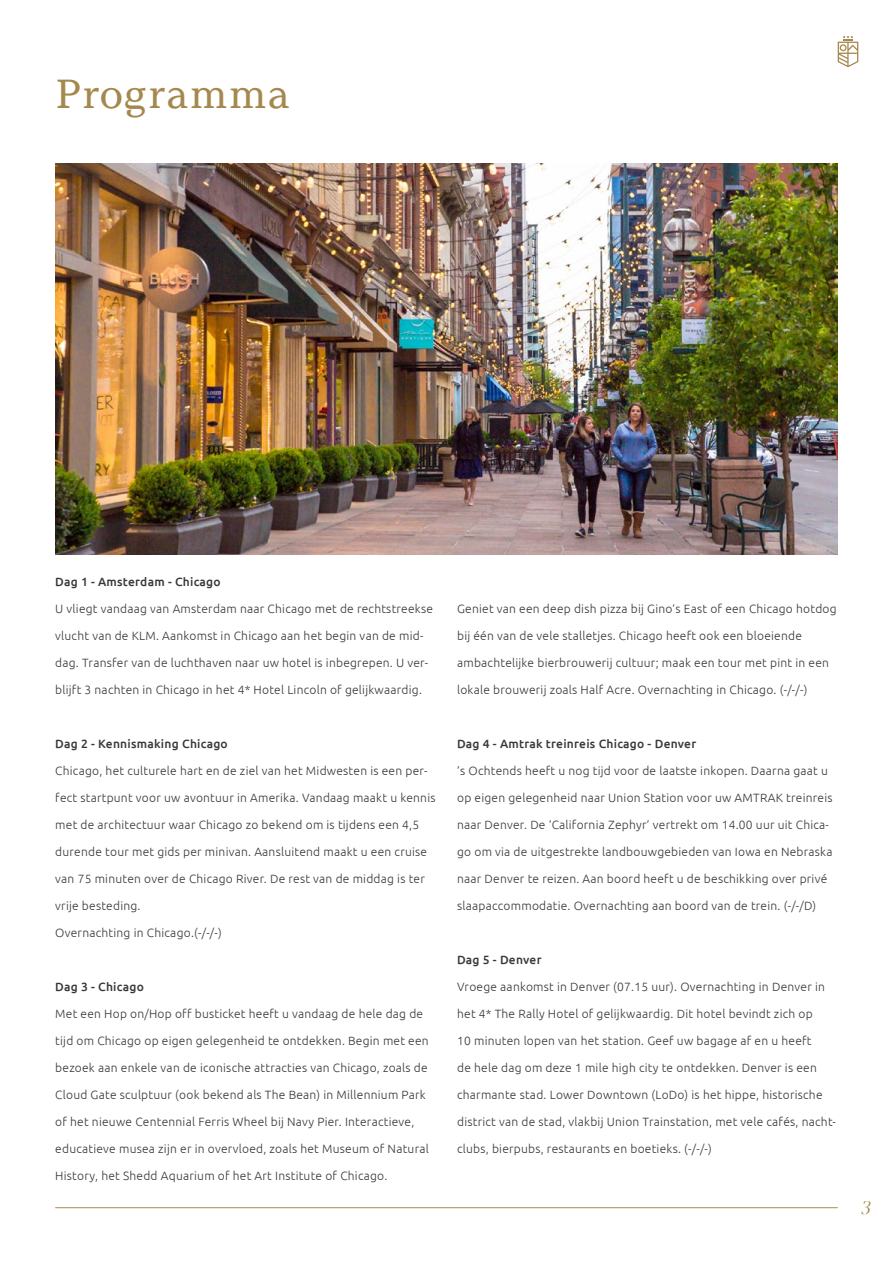
<style>
.page{position:relative;width:893px;height:1263px;background:#fff}
.page>*{position:absolute;margin:0;border:0;box-sizing:border-box;transform-origin:0 0}
.t1{font:40.5px "Argesta Text";color:#a5884e}
.t2{font:italic 18px "Argesta Hairline";color:#a5884e}
.t3{font:300 12px "Ubuntu";letter-spacing:.02em;color:#383837}
.t4{font:500 12px "Ubuntu";letter-spacing:.02em;color:#383837}
</style>
<div class="page">
<hr style="left:55px;top:1207px;width:783px;height:1px;background:#a5884e">
<svg style="left:838px;top:36px;width:20px;height:31px"></svg>
<img style="left:56px;top:163px;width:782px;height:392px">
<h1 class="t1" style="left:55px;top:69px;width:237px">Programma</h1>
<p class="t4" style="left:55px;top:574px;width:167px">Dag 1 - Amsterdam - Chicago</p>
<p class="t3" style="left:55px;top:602px;width:379px">U vliegt vandaag van Amsterdam naar Chicago met de rechtstreekse</p>
<p class="t3" style="left:55px;top:629px;width:370px">vlucht van de KLM. Aankomst in Chicago aan het begin van de mid-</p>
<p class="t3" style="left:55px;top:656px;width:374px">dag. Transfer van de luchthaven naar uw hotel is inbegrepen. U ver-</p>
<p class="t3" style="left:55px;top:683px;width:368px">blijft 3 nachten in Chicago in het 4* Hotel Lincoln of gelijkwaardig.</p>
<p class="t4" style="left:55px;top:736px;width:174px">Dag 2 - Kennismaking Chicago</p>
<p class="t3" style="left:55px;top:764px;width:374px">Chicago, het culturele hart en de ziel van het Midwesten is een per-</p>
<p class="t3" style="left:55px;top:791px;width:382px">fect startpunt voor uw avontuur in Amerika. Vandaag maakt u kennis</p>
<p class="t3" style="left:55px;top:818px;width:365px">met de architectuur waar Chicago zo bekend om is tijdens een 4,5</p>
<p class="t3" style="left:55px;top:845px;width:373px">durende tour met gids per minivan. Aansluitend maakt u een cruise</p>
<p class="t3" style="left:55px;top:872px;width:371px">van 75 minuten over de Chicago River. De rest van de middag is ter</p>
<p class="t3" style="left:55px;top:899px;width:87px">vrije besteding.</p>
<p class="t3" style="left:55px;top:926px;width:168px">Overnachting in Chicago.(-/-/-)</p>
<p class="t4" style="left:55px;top:979px;width:90px">Dag 3 - Chicago</p>
<p class="t3" style="left:55px;top:1007px;width:369px">Met een Hop on/Hop off busticket heeft u vandaag de hele dag de</p>
<p class="t3" style="left:55px;top:1034px;width:375px">tijd om Chicago op eigen gelegenheid te ontdekken. Begin met een</p>
<p class="t3" style="left:55px;top:1061px;width:374px">bezoek aan enkele van de iconische attracties van Chicago, zoals de</p>
<p class="t3" style="left:55px;top:1088px;width:372px">Cloud Gate sculptuur (ook bekend als The Bean) in Millennium Park</p>
<p class="t3" style="left:55px;top:1115px;width:361px">of het nieuwe Centennial Ferris Wheel bij Navy Pier. Interactieve,</p>
<p class="t3" style="left:55px;top:1142px;width:375px">educatieve musea zijn er in overvloed, zoals het Museum of Natural</p>
<p class="t3" style="left:55px;top:1169px;width:334px">History, het Shedd Aquarium of het Art Institute of Chicago.</p>
<p class="t3" style="left:457px;top:602px;width:381px">Geniet van een deep dish pizza bij Gino’s East of een Chicago hotdog</p>
<p class="t3" style="left:457px;top:629px;width:346px">bij één van de vele stalletjes. Chicago heeft ook een bloeiende</p>
<p class="t3" style="left:457px;top:656px;width:373px">ambachtelijke bierbrouwerij cultuur; maak een tour met pint in een</p>
<p class="t3" style="left:457px;top:683px;width:352px">lokale brouwerij zoals Half Acre. Overnachting in Chicago. (-/-/-)</p>
<p class="t4" style="left:457px;top:736px;width:241px">Dag 4 - Amtrak treinreis Chicago - Denver</p>
<p class="t3" style="left:457px;top:764px;width:372px">’s Ochtends heeft u nog tijd voor de laatste inkopen. Daarna gaat u</p>
<p class="t3" style="left:457px;top:791px;width:377px">op eigen gelegenheid naar Union Station voor uw AMTRAK treinreis</p>
<p class="t3" style="left:457px;top:818px;width:373px">naar Denver. De ‘California Zephyr’ vertrekt om 14.00 uur uit Chica-</p>
<p class="t3" style="left:457px;top:845px;width:377px">go om via de uitgestrekte landbouwgebieden van Iowa en Nebraska</p>
<p class="t3" style="left:457px;top:872px;width:372px">naar Denver te reizen. Aan boord heeft u de beschikking over privé</p>
<p class="t3" style="left:457px;top:899px;width:361px">slaapaccommodatie. Overnachting aan boord van de trein. (-/-/D)</p>
<p class="t4" style="left:457px;top:952px;width:86px">Dag 5 - Denver</p>
<p class="t3" style="left:457px;top:980px;width:369px">Vroege aankomst in Denver (07.15 uur). Overnachting in Denver in</p>
<p class="t3" style="left:457px;top:1007px;width:357px">het 4* The Rally Hotel of gelijkwaardig. Dit hotel bevindt zich op</p>
<p class="t3" style="left:457px;top:1034px;width:356px">10 minuten lopen van het station. Geef uw bagage af en u heeft</p>
<p class="t3" style="left:457px;top:1061px;width:361px">de hele dag om deze 1 mile high city te ontdekken. Denver is een</p>
<p class="t3" style="left:457px;top:1088px;width:367px">charmante stad. Lower Downtown (LoDo) is het hippe, historische</p>
<p class="t3" style="left:457px;top:1115px;width:380px">district van de stad, vlakbij Union Trainstation, met vele cafés, nacht-</p>
<p class="t3" style="left:457px;top:1142px;width:256px">clubs, bierpubs, restaurants en boetieks. (-/-/-)</p>
<h2 class="t2" style="left:860px;top:1197px;width:12px">3</h2>
</div>
